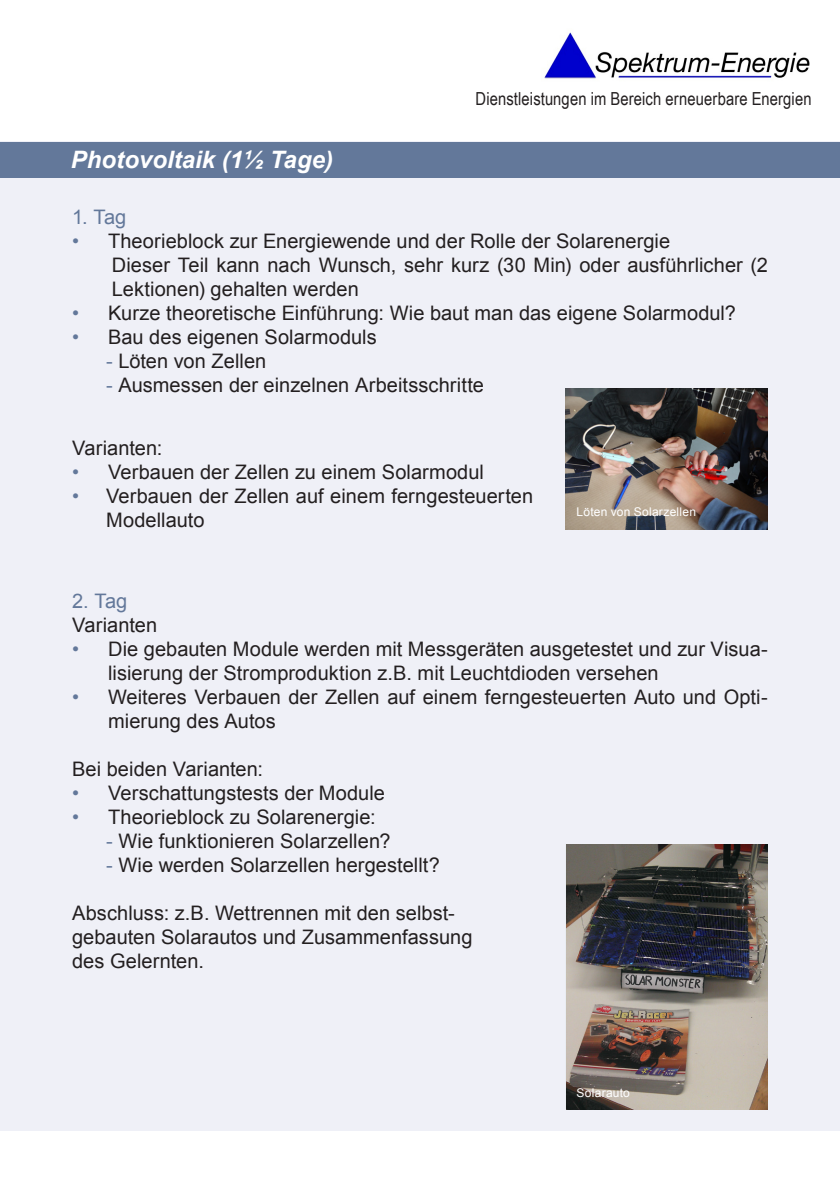
<style>
.page{position:relative;width:840px;height:1191px;background:#fff}
.page>*{position:absolute;margin:0;border:0;box-sizing:border-box;transform-origin:0 0}
.t1{font:italic 700 24px "Arial";color:#fff}
.t2{font:20px/24px "Arial";letter-spacing:.005em;color:#231f20}
.t3{font:20px "Arial";letter-spacing:-.04em;color:#63789a}
.t4{font:18px "Arial Narrow";letter-spacing:.005em;color:#231f20}
.t5{font:12px "Arial";letter-spacing:.02em;color:#fff}
.s1{color:#63789a}
</style>
<div class="page">
<div style="left:0;top:142px;width:839px;height:989px;background:#eff0f7"></div>
<img style="left:544px;top:32px;width:266px;height:47px">
<img style="left:566px;top:844px;width:201px;height:265px">
<img style="left:565px;top:389px;width:202px;height:140px">
<div style="left:0;top:142px;width:839px;height:35px;background:#63789a"></div>
<p class="t1" style="left:71px;top:144px;width:263px">Photovoltaik (1½ Tage)</p>
<p class="t4" style="left:475px;top:85px;width:337px">Dienstleistungen im Bereich erneuerbare Energien</p>
<p class="t3" style="left:72px;top:204px;width:56px">1. Tag</p>
<p class="t2" style="left:72px;top:229px;width:599px"><span class="s1">•</span> Theorieblock zur Energiewende und der Rolle der Solarenergie</p>
<p class="t2" style="left:112px;top:253px;width:657px">Dieser Teil kann nach Wunsch, sehr kurz (30 Min) oder ausführlicher (2<br>Lektionen) gehalten werden</p>
<p class="t2" style="left:72px;top:301px;width:665px"><span class="s1">•</span> Kurze theoretische Einführung: Wie baut man das eigene Solarmodul?</p>
<p class="t2" style="left:72px;top:325px;width:306px"><span class="s1">•</span> Bau des eigenen Solarmoduls</p>
<p class="t2" style="left:106px;top:349px;width:162px"><span class="s1">-</span> Löten von Zellen</p>
<p class="t2" style="left:106px;top:373px;width:379px"><span class="s1">-</span> Ausmessen der einzelnen Arbeitsschritte</p>
<p class="t2" style="left:72px;top:436px;width:92px">Varianten:</p>
<p class="t2" style="left:72px;top:460px;width:413px"><span class="s1">•</span> Verbauen der Zellen zu einem Solarmodul</p>
<p class="t2" style="left:106px;top:484px;width:428px;text-indent:-34px"><span class="s1">•</span> Verbauen der Zellen auf einem ferngesteuerten<br>Modellauto</p>
<p class="t5" style="left:576px;top:504px;width:121px">Löten von Solarzellen</p>
<p class="t3" style="left:72px;top:588px;width:57px">2. Tag</p>
<p class="t2" style="left:72px;top:613px;width:87px">Varianten</p>
<p class="t2" style="left:108px;top:637px;width:661px;text-indent:-36px"><span class="s1">•</span> Die gebauten Module werden mit Messgeräten ausgetestet und zur Visua&shy;lisierung der Stromproduktion z.B. mit Leuchtdioden versehen</p>
<p class="t2" style="left:108px;top:685px;width:661px;text-indent:-36px"><span class="s1">•</span> Weiteres Verbauen der Zellen auf einem ferngesteuerten Auto und Opti&shy;mierung des Autos</p>
<p class="t2" style="left:72px;top:757px;width:192px">Bei beiden Varianten:</p>
<p class="t2" style="left:72px;top:781px;width:314px"><span class="s1">•</span> Verschattungstests der Module</p>
<p class="t2" style="left:72px;top:805px;width:305px"><span class="s1">•</span> Theorieblock zu Solarenergie:</p>
<p class="t2" style="left:106px;top:829px;width:286px"><span class="s1">-</span> Wie funktionieren Solarzellen?</p>
<p class="t2" style="left:106px;top:853px;width:335px"><span class="s1">-</span> Wie werden Solarzellen hergestellt?</p>
<p class="t2" style="left:72px;top:901px;width:384px">Abschluss: z.B. Wettrennen mit den selbst-</p>
<p class="t2" style="left:72px;top:925px;width:402px">gebauten Solarautos und Zusammenfassung</p>
<p class="t2" style="left:72px;top:949px;width:133px">des Gelernten.</p>
<p class="t5" style="left:576px;top:1084px;width:55px">Solarauto</p>
</div>
